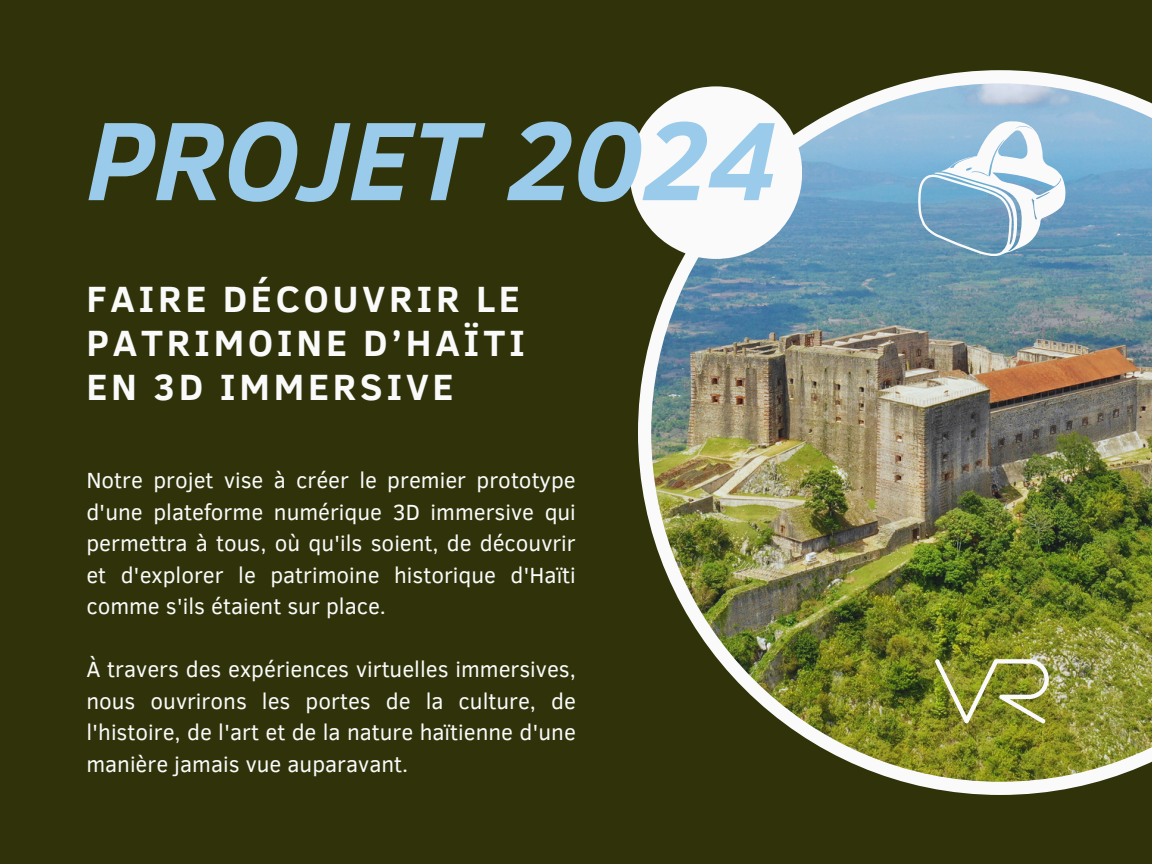
<style>
.page{position:relative;width:1152px;height:864px;background:#303309}
.page>*{position:absolute;margin:0;border:0;box-sizing:border-box;transform-origin:0 0}
.t1{font:italic 700 114px "Clear Sans";color:#9bcbea}
.t2{font:700 37.5px/43.8px "Clear Sans";letter-spacing:.1em;color:#fafafa}
.t3{font:22.5px/31.5px "Clear Sans";color:#fafafa;text-align:justify}
</style>
<div class="page">
<img style="left:638px;top:70px;width:514px;height:725px">
<svg style="left:630px;top:86px;width:172px;height:173px"></svg>
<svg style="left:918px;top:121px;width:147px;height:138px;background:#9dbfd6"></svg>
<img style="left:935px;top:659px;width:114px;height:64px">
<p class="t1" style="left:86px;top:77px;width:693px">PROJET 2024</p>
<p class="t2" style="left:86px;top:275px;width:440px">FAIRE DÉCOUVRIR LE<br>PATRIMOINE D’HAÏTI<br>EN 3D IMMERSIVE</p>
<p class="t3" style="left:86px;top:464px;width:491px">Notre projet vise à créer le premier prototype d'une plateforme numérique 3D immersive qui permettra à tous, où qu'ils soient, de découvrir et d'explorer le patrimoine historique d'Haïti comme s'ils étaient sur place.</p>
<p class="t3" style="left:86px;top:653px;width:491px">À travers des expériences virtuelles immersives, nous ouvrirons les portes de la culture, de l'histoire, de l'art et de la nature haïtienne d'une manière jamais vue auparavant.</p>
</div>
